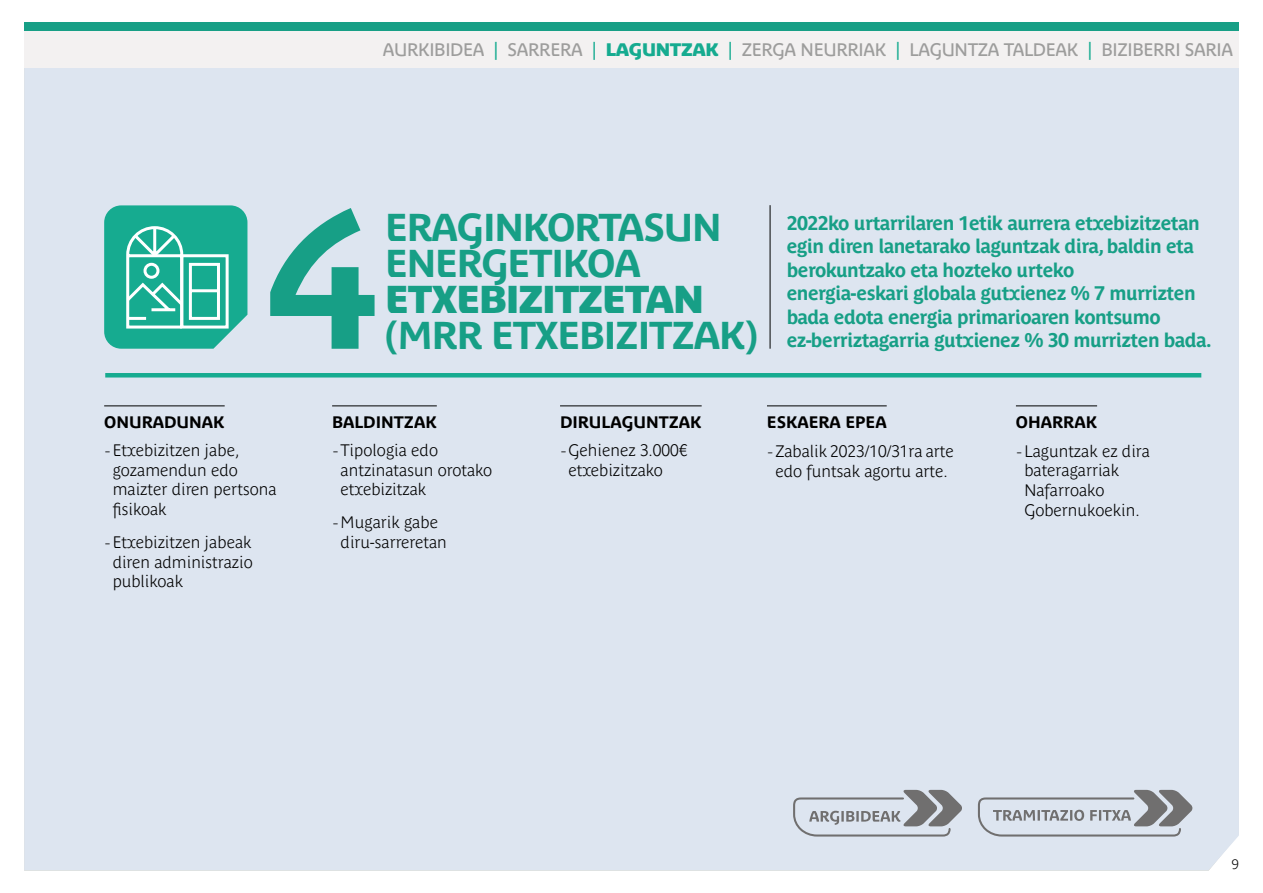
<style>
.page{position:relative;width:1263px;height:893px;background:#fff}
.page>*{position:absolute;margin:0;border:0;box-sizing:border-box;transform-origin:0 0}
.t1{font:700 192.75px "Parisine Plus Std";color:#179f86}
.t2{font:700 38.4px/36px "Parisine Plus Std";letter-spacing:-.03em;color:#179f86}
.t3{font:700 19.5px/23.4px "Parisine Plus Std";letter-spacing:-.03em;color:#179f86}
.t4{font:18px "Parisine Plus Std";letter-spacing:-.02em;color:#9d9d9c}
.t5{font:700 16.5px/19.8px "Parisine Plus Std Clair";color:#000}
.t6{font:700 16.5px "Parisine Plus Std";color:#000}
.t7{font:700 13.5px "Parisine Std Clair";color:#000}
.s1{color:#16ab90}
.s2{font-family:"Parisine Plus Std Sombre";color:#16ab90}
.s3{font-family:"Parisine Plus Std Sombre";font-weight:400}
.s4{font-family:"Brown Std";font-weight:300}
</style>
<div class="page">
<div style="left:24px;top:68px;width:1215px;height:802px;background:#dde5f0"></div>
<svg style="left:104px;top:205px;width:143px;height:144px;background:#37b69f"></svg>
<div style="left:180px;top:254px;width:49px;height:75px;border:3px solid #fff"></div>
<div style="left:24px;top:27px;width:1215px;height:41px;background:#f3f1f1"></div>
<div style="left:24px;top:22px;width:1215px;height:9px;background:#179f86"></div>
<hr style="left:104px;top:405px;width:121px;height:1px;background:#000">
<hr style="left:332px;top:405px;width:105px;height:1px;background:#000">
<hr style="left:560px;top:405px;width:142px;height:1px;background:#000">
<hr style="left:767px;top:405px;width:120px;height:1px;background:#000">
<hr style="left:1016px;top:405px;width:81px;height:1px;background:#000">
<hr style="left:770px;top:205px;width:1px;height:144px;background:#000">
<hr style="left:105px;top:373px;width:1096px;height:4px;background:#16ab90">
<svg style="left:793px;top:790px;width:169px;height:46px;background:#bbc0c7"></svg>
<svg style="left:978px;top:790px;width:215px;height:46px;background:#bec4cc"></svg>
<p class="t4" style="left:383px;top:39px;width:852px">AURKIBIDEA <span class="s1">|</span> SARRERA <span class="s1">|</span> <span class="s2">LAGUNTZAK</span> <span class="s1">|</span> ZERGA NEURRIAK <span class="s1">|</span> LAGUNTZA TALDEAK <span class="s1">|</span> BIZIBERRI SARIA</p>
<p class="t1" style="left:268px;top:169px;width:109px">4</p>
<p class="t2" style="left:385px;top:209px;width:338px">ERAGINKORTASUN<br>ENERGETIKOA<br><span class="s3">ETXEBIZITZETAN</span></p>
<p class="t2" style="left:385px;top:317px;width:374px">(MRR ETXEBIZITZAK)</p>
<p class="t3" style="left:787px;top:211px;width:414px">2022ko urtarrilaren 1etik aurrera etxebizitzetan egin diren lanetarako laguntzak dira, baldin eta berokuntzako eta hozteko urteko energia-eskari globala gutxienez % 7 murrizten bada edota energia primarioaren kontsumo</p>
<p class="t3" style="left:787px;top:328px;width:426px">ez-berriztagarria gutxienez % 30 murrizten bada.</p>
<p class="t6" style="left:104px;top:412px;width:122px">ONURADUNAK</p>
<p class="t5" style="left:113px;top:440px;width:165px;text-indent:-8px"><span class="s4">-</span>Etxebizitzen jabe, gozamendun edo maizter diren pertsona fisikoak</p>
<p class="t5" style="left:113px;top:532px;width:142px;text-align:justify;text-indent:-8px"><span class="s4">-</span>Etxebizitzen jabeak diren administrazio publikoak</p>
<p class="t6" style="left:332px;top:412px;width:106px">BALDINTZAK</p>
<p class="t5" style="left:341px;top:440px;width:153px;text-indent:-8px"><span class="s4">-</span>Tipologia edo antzinatasun orotako etxebizitzak</p>
<p class="t5" style="left:332px;top:512px;width:116px;text-align:center"><span class="s4">-</span>Mugarik gabe diru-sarreretan</p>
<p class="t6" style="left:560px;top:412px;width:143px">DIRULAGUNTZAK</p>
<p class="t5" style="left:568px;top:440px;width:120px;text-indent:-8px"><span class="s4">-</span>Gehienez 3.000€ etxebizitzako</p>
<p class="t6" style="left:767px;top:412px;width:121px">ESKAERA EPEA</p>
<p class="t5" style="left:767px;top:441px;width:188px;line-height:20.2px;text-align:center"><span class="s4">-</span>Zabalik 2023/10/31ra arte edo funtsak agortu arte.</p>
<p class="t6" style="left:1016px;top:412px;width:83px">OHARRAK</p>
<p class="t5" style="left:1024px;top:441px;width:127px;text-indent:-8px"><span class="s4">-</span>Laguntzak ez dira bateragarriak<br>Nafarroako<br>Gobernukoekin.</p>
<p class="t7" style="left:1232px;top:856px;width:9px">9</p>
</div>
